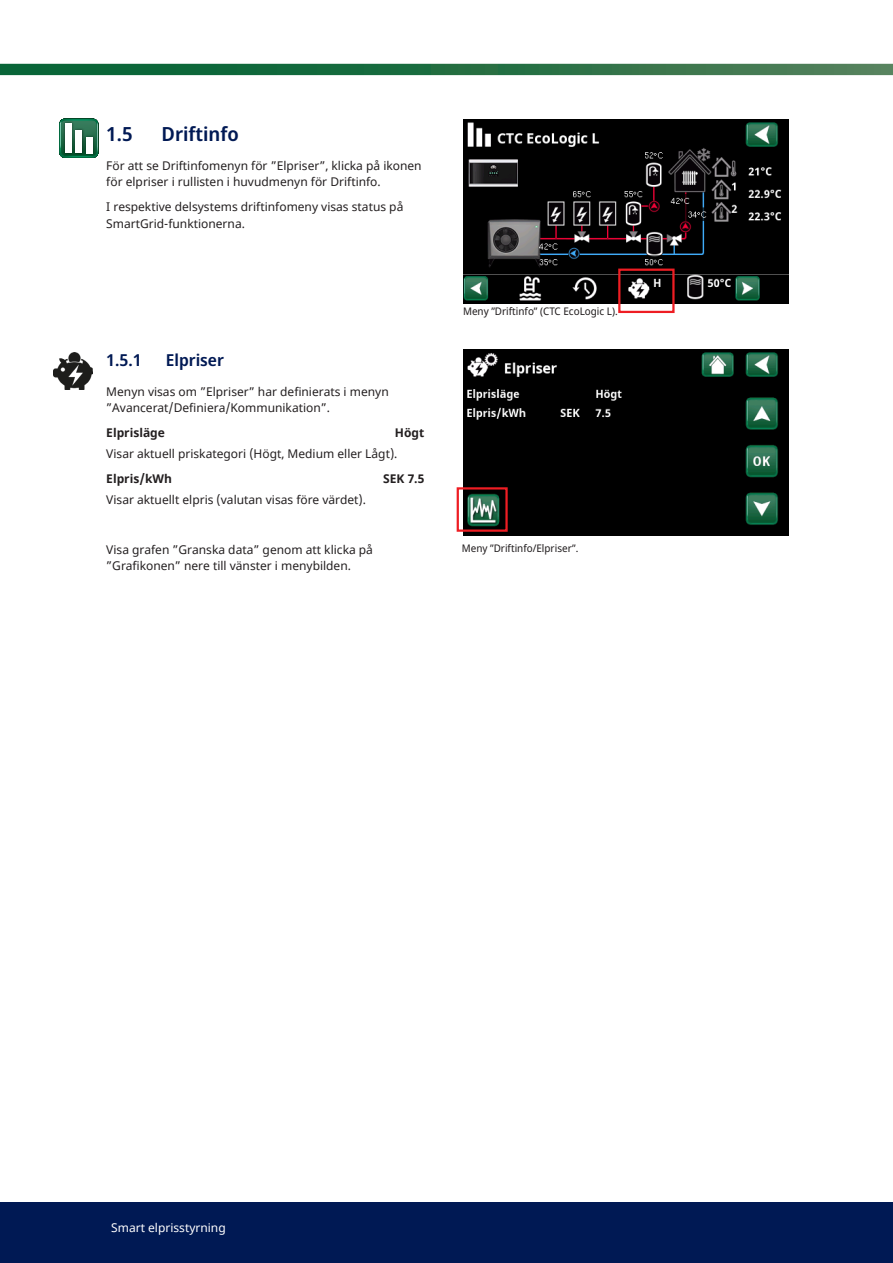
<style>
.page{position:relative;width:893px;height:1263px;background:#fff}
.page>*{position:absolute;margin:0;border:0;box-sizing:border-box;transform-origin:0 0}
.t1{font:600 19.5px "Noto Sans Display";color:#001954}
.t2{font:600 16.5px "Noto Sans Display";color:#001954}
.Brödtext{font:12px/16.5px "Noto Sans";color:#231f20}
.Bröd-fet{font:700 12px "Noto Sans";color:#231f20}
.t3{font:12px "Noto Sans";color:#fff}
.Bild-___diagramtext{font:10.5px "Noto Sans Display";color:#231f20}
</style>
<div class="page">
<img style="left:463px;top:119px;width:325px;height:184px">
<div style="left:618px;top:269px;width:57px;height:44px;border:2px solid #ee1d23"></div>
<img style="left:463px;top:349px;width:325px;height:187px">
<div style="left:457px;top:487px;width:51px;height:45px;border:2px solid #ee1d23"></div>
<svg style="left:59px;top:119px;width:39px;height:39px"></svg>
<img style="left:61px;top:120px;width:35px;height:37px">
<div style="left:86px;top:137px;width:7px;height:16px;background:#fff"></div>
<div style="left:65px;top:123px;width:7px;height:30px;background:#fff"></div>
<div style="left:75px;top:130px;width:7px;height:23px;background:#fff"></div>
<img style="left:54px;top:352px;width:39px;height:37px">
<svg style="left:0;top:64px;width:893px;height:11px;background:#256f44"></svg>
<div style="left:0;top:1202px;width:893px;height:61px;background:#001954"></div>
<p class="t1" style="left:106px;top:120px;width:28px">1.5</p>
<p class="t1" style="left:162px;top:120px;width:79px">Driftinfo</p>
<p class="Brödtext" style="left:106px;top:158px;width:317px">För att se Driftinfomenyn för ”Elpriser”, klicka på ikonen för elpriser i rullisten i huvudmenyn för Driftinfo.</p>
<p class="Brödtext" style="left:106px;top:199px;width:299px">I respektive delsystems driftinfomeny visas status på<br>SmartGrid-funktionerna.</p>
<p class="t2" style="left:106px;top:349px;width:37px">1.5.1</p>
<p class="t2" style="left:166px;top:349px;width:60px">Elpriser</p>
<p class="Brödtext" style="left:106px;top:383px;width:284px">Menyn visas om ”Elpriser” har definierats i menyn ”Avancerat/Definiera/Kommunikation”.</p>
<p class="Bröd-fet" style="left:106px;top:424px;width:60px">Elprisläge</p>
<p class="Bröd-fet" style="left:395px;top:424px;width:31px">Högt</p>
<p class="Brödtext" style="left:106px;top:446px;width:293px">Visar aktuell priskategori (Högt, Medium eller Lågt).</p>
<p class="Bröd-fet" style="left:106px;top:470px;width:67px">Elpris/kWh</p>
<p class="Bröd-fet" style="left:383px;top:470px;width:43px">SEK 7.5</p>
<p class="Brödtext" style="left:106px;top:491px;width:261px">Visar aktuellt elpris (valutan visas före värdet).</p>
<p class="Brödtext" style="left:106px;top:541px;width:268px">Visa grafen ”Granska data” genom att klicka på ”Grafikonen” nere till vänster i menybilden.</p>
<p class="Bild-___diagramtext" style="left:463px;top:304px;width:156px">Meny ”Driftinfo” (CTC EcoLogic L).</p>
<p class="Bild-___diagramtext" style="left:462px;top:541px;width:118px">Meny ”Driftinfo/Elpriser”.</p>
<p class="t3" style="left:111px;top:1219px;width:116px">Smart elprisstyrning</p>
</div>
